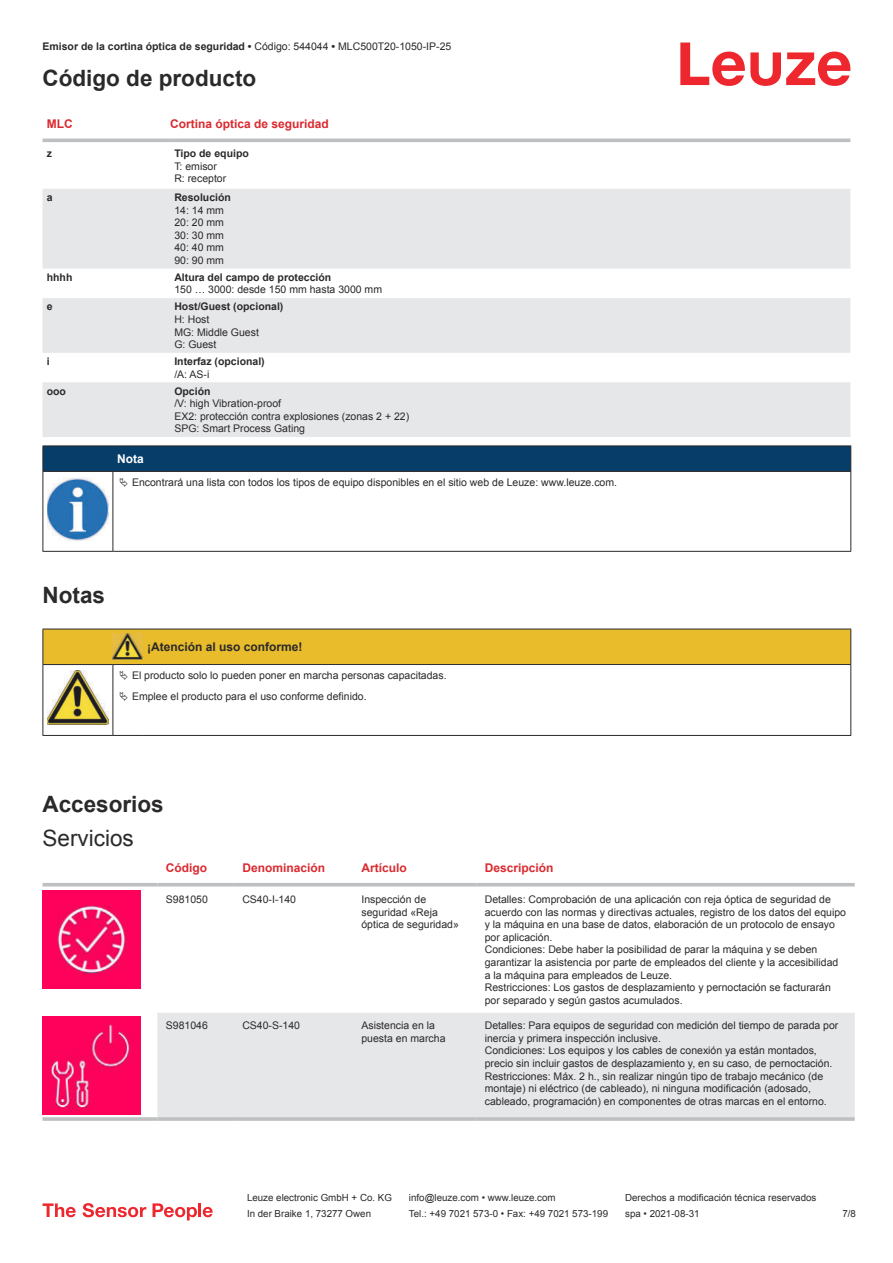
<style>
.page{position:relative;width:893px;height:1263px;background:#fff}
.page>*{position:absolute;margin:0;border:0;box-sizing:border-box;transform-origin:0 0}
.t1{font:700 22.5px "Arial";color:#2b292a}
.t2{font:22.5px "Arial";color:#2b292a}
.t3{font:700 12px "Arial";color:#db2a30}
.t4{font:700 12px "Arial";color:#2b292a}
.t5{font:700 12px "Arial";color:#fff}
.t6{font:10.5px/12.6px "Arial";color:#2b292a}
.t7{font:700 10.5px "Arial";color:#2b292a}
.t8{font:9.75px "Arial";color:#2b292a}
.s1{font-weight:400}
</style>
<div class="page">
<svg style="left:680px;top:43px;width:170px;height:43px"></svg>
<svg style="left:43px;top:189px;width:807px;height:248px;fill:#e6e7e9"></svg>
<hr style="left:43px;top:139px;width:127px;height:3px;background:#bdbfc1">
<hr style="left:170px;top:139px;width:680px;height:3px;background:#bdbfc1">
<svg style="left:43px;top:886px;width:812px;height:229px"></svg>
<div style="left:157px;top:1013px;width:698px;height:104px;background:#e6e7e9"></div>
<hr style="left:43px;top:883px;width:114px;height:3px;background:#bdbfc1">
<hr style="left:157px;top:883px;width:77px;height:3px;background:#bdbfc1">
<hr style="left:234px;top:883px;width:119px;height:3px;background:#bdbfc1">
<hr style="left:353px;top:883px;width:123px;height:3px;background:#bdbfc1">
<hr style="left:476px;top:883px;width:379px;height:3px;background:#bdbfc1">
<hr style="left:43px;top:1117px;width:114px;height:4px;background:#bdbfc1">
<hr style="left:157px;top:1117px;width:77px;height:4px;background:#c7c9cb">
<hr style="left:234px;top:1117px;width:119px;height:4px;background:#bdbfc1">
<hr style="left:353px;top:1117px;width:123px;height:4px;background:#bdbfc1">
<hr style="left:476px;top:1117px;width:379px;height:4px;background:#c7c9cb">
<img style="left:43px;top:891px;width:97px;height:97px">
<img style="left:43px;top:1017px;width:97px;height:98px">
<svg style="left:43px;top:1203px;width:33px;height:14px"></svg>
<svg style="left:83px;top:1203px;width:63px;height:14px"></svg>
<svg style="left:153px;top:1203px;width:44px;height:17px"></svg>
<hr style="left:198px;top:1203px;width:3px;height:14px;background:#ed272d">
<svg style="left:203px;top:1207px;width:10px;height:10px"></svg>
<svg style="left:44px;top:472px;width:806px;height:79px"></svg>
<hr style="left:43px;top:445px;width:70px;height:1px;background:#2b292a">
<hr style="left:43px;top:471px;width:70px;height:1px;background:#2b292a">
<hr style="left:113px;top:445px;width:738px;height:1px;background:#2b292a">
<div style="left:43px;top:446px;width:808px;height:25px;background:#063d69"></div>
<hr style="left:113px;top:471px;width:738px;height:1px;background:#2b292a">
<hr style="left:43px;top:472px;width:1px;height:75px;background:#2b292a">
<hr style="left:113px;top:472px;width:1px;height:75px;background:#2b292a">
<hr style="left:850px;top:472px;width:1px;height:75px;background:#2b292a">
<hr style="left:43px;top:551px;width:70px;height:1px;background:#2b292a">
<hr style="left:113px;top:551px;width:738px;height:1px;background:#2b292a">
<img style="left:47px;top:478px;width:61px;height:63px">
<div style="left:115px;top:472px;width:734px;height:21px;background:#fff"></div>
<svg style="left:44px;top:706px;width:806px;height:29px"></svg>
<hr style="left:43px;top:665px;width:1px;height:66px;background:#2b292a">
<hr style="left:113px;top:665px;width:1px;height:66px;background:#2b292a">
<hr style="left:850px;top:665px;width:1px;height:66px;background:#2b292a">
<hr style="left:43px;top:735px;width:70px;height:1px;background:#2b292a">
<hr style="left:113px;top:735px;width:30px;height:1px;background:#2b292a">
<hr style="left:143px;top:735px;width:708px;height:1px;background:#2b292a">
<img style="left:47px;top:706px;width:61px;height:19px">
<svg style="left:43px;top:629px;width:808px;height:77px"></svg>
<p class="t7" style="left:43px;top:42px;width:410px">Emisor de la cortina óptica de seguridad • <span class="s1">Código: 544044</span> • <span class="s1">MLC500T20-1050-IP-25</span></p>
<h1 class="t1" style="left:43px;top:69px;width:215px">Código de producto</h1>
<p class="t3" style="left:47px;top:119px;width:27px">MLC</p>
<p class="t3" style="left:170px;top:119px;width:160px">Cortina óptica de seguridad</p>
<p class="t7" style="left:47px;top:149px;width:7px">z</p>
<p class="t7" style="left:174px;top:149px;width:76px">Tipo de equipo</p>
<p class="t6" style="left:174px;top:161px;width:53px">T: emisor<br>R: receptor</p>
<p class="t7" style="left:47px;top:193px;width:7px">a</p>
<p class="t7" style="left:174px;top:193px;width:58px">Resolución</p>
<p class="t6" style="left:174px;top:204px;width:51px;text-align:justify">14: 14 mm 20: 20 mm 30: 30 mm 40: 40 mm 90: 90 mm</p>
<p class="t7" style="left:47px;top:273px;width:27px">hhhh</p>
<p class="t7" style="left:174px;top:273px;width:158px">Altura del campo de protección</p>
<p class="t6" style="left:174px;top:284px;width:209px">150 … 3000: desde 150 mm hasta 3000 mm</p>
<p class="t7" style="left:47px;top:302px;width:7px">e</p>
<p class="t7" style="left:174px;top:302px;width:111px">Host/Guest (opcional)</p>
<p class="t6" style="left:174px;top:314px;width:86px">H: Host<br>MG: Middle Guest<br>G: Guest</p>
<p class="t7" style="left:47px;top:357px;width:4px">i</p>
<p class="t7" style="left:174px;top:357px;width:92px">Interfaz (opcional)</p>
<p class="t6" style="left:174px;top:369px;width:37px">/A: AS-i</p>
<p class="t7" style="left:47px;top:387px;width:21px">ooo</p>
<p class="t7" style="left:174px;top:387px;width:38px">Opción</p>
<p class="t6" style="left:174px;top:398px;width:236px">/V: high Vibration-proof<br>EX2: protección contra explosiones (zonas 2 + 22)<br>SPG: Smart Process Gating</p>
<p class="t5" style="left:117px;top:454px;width:28px">Nota</p>
<p class="t6" style="left:132px;top:477px;width:487px">Encontrará una lista con todos los tipos de equipo disponibles en el sitio web de Leuze: www.leuze.com.</p>
<h1 class="t1" style="left:43px;top:586px;width:64px">Notas</h1>
<p class="t4" style="left:147px;top:642px;width:157px">¡Atención al uso conforme!</p>
<p class="t6" style="left:132px;top:666px;width:316px;line-height:20.2px">El producto solo lo pueden poner en marcha personas capacitadas.<br>Emplee el producto para el uso conforme definido.</p>
<h1 class="t1" style="left:43px;top:795px;width:123px">Accesorios</h1>
<h1 class="t2" style="left:43px;top:829px;width:93px">Servicios</h1>
<p class="t3" style="left:166px;top:863px;width:43px">Código</p>
<p class="t3" style="left:242px;top:863px;width:84px">Denominación</p>
<p class="t3" style="left:361px;top:863px;width:47px">Artículo</p>
<p class="t3" style="left:485px;top:863px;width:70px">Descripción</p>
<p class="t6" style="left:166px;top:894px;width:44px">S981050</p>
<p class="t6" style="left:242px;top:894px;width:55px">CS40-I-140</p>
<p class="t6" style="left:361px;top:894px;width:99px">Inspección de seguridad «Reja óptica de seguridad»</p>
<p class="t6" style="left:485px;top:894px;width:363px">Detalles: Comprobación de una aplicación con reja óptica de seguridad de acuerdo con las normas y directivas actuales, registro de los datos del equipo y la máquina en una base de datos, elaboración de un protocolo de ensayo por aplicación.<br>Condiciones: Debe haber la posibilidad de parar la máquina y se deben garantizar la asistencia por parte de empleados del cliente y la accesibilidad a la máquina para empleados de Leuze.<br>Restricciones: Los gastos de desplazamiento y pernoctación se facturarán por separado y según gastos acumulados.</p>
<p class="t6" style="left:166px;top:1020px;width:44px">S981046</p>
<p class="t6" style="left:242px;top:1020px;width:59px">CS40-S-140</p>
<p class="t6" style="left:361px;top:1020px;width:86px">Asistencia en la puesta en marcha</p>
<p class="t6" style="left:485px;top:1020px;width:355px">Detalles: Para equipos de seguridad con medición del tiempo de parada por inercia y primera inspección inclusive.<br>Condiciones: Los equipos y los cables de conexión ya están montados, precio sin incluir gastos de desplazamiento y, en su caso, de pernoctación.<br>Restricciones: Máx. 2 h., sin realizar ningún tipo de trabajo mecánico (de montaje) ni eléctrico (de cableado), ni ninguna modificación (adosado, cableado, programación) en componentes de otras marcas en el entorno.</p>
<p class="t8" style="left:247px;top:1194px;width:146px">Leuze electronic GmbH + Co. KG</p>
<p class="t8" style="left:409px;top:1194px;width:148px">info@leuze.com • www.leuze.com</p>
<p class="t8" style="left:625px;top:1194px;width:193px">Derechos a modificación técnica reservados</p>
<p class="t8" style="left:247px;top:1210px;width:126px">In der Braike 1, 73277 Owen</p>
<p class="t8" style="left:409px;top:1210px;width:201px">Tel.: +49 7021 573-0 • Fax: +49 7021 573-199</p>
<p class="t8" style="left:625px;top:1210px;width:76px">spa • 2021-08-31</p>
<p class="t8" style="left:842px;top:1210px;width:15px">7 /8</p>
</div>
